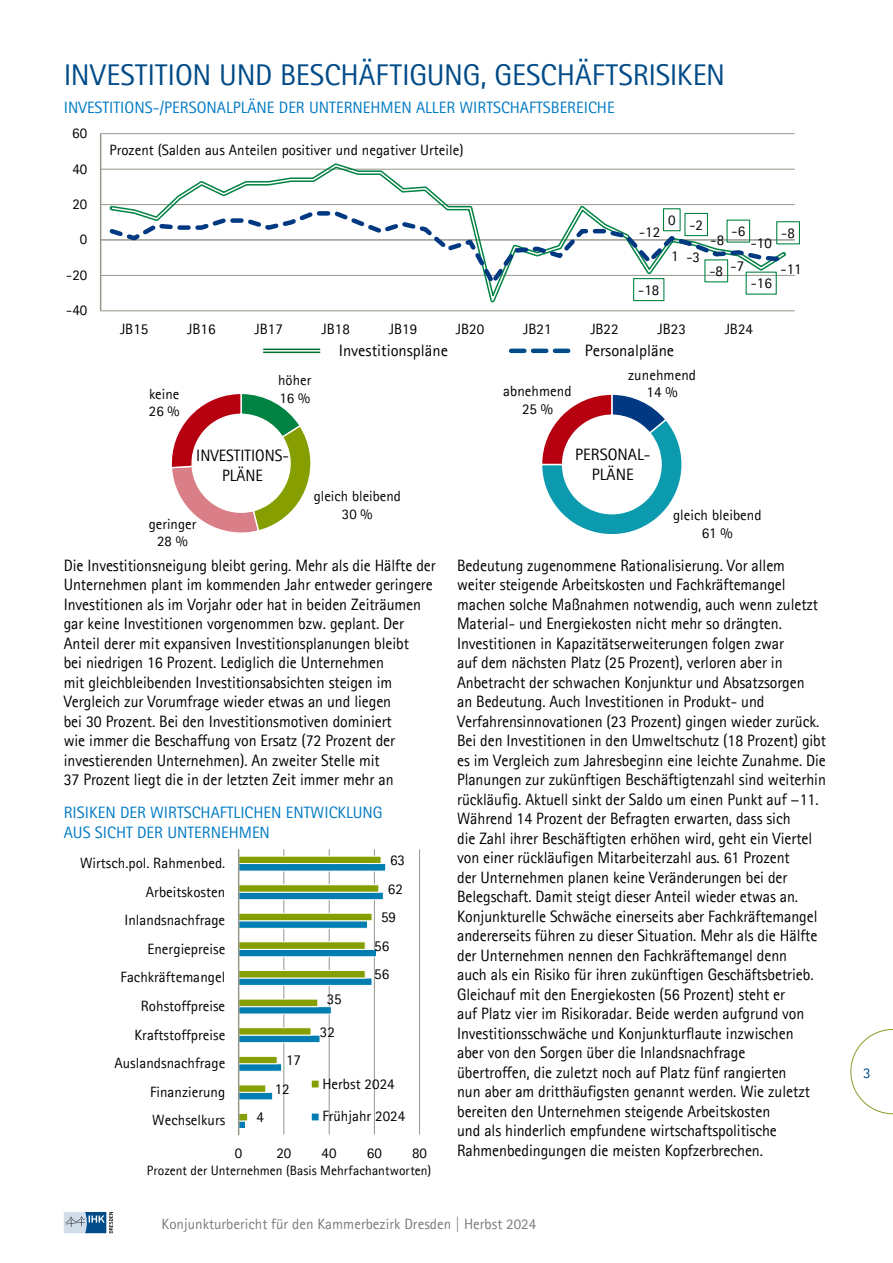
<style>
.page{position:relative;width:893px;height:1263px;background:#fff}
.page>*{position:absolute;margin:0;border:0;box-sizing:border-box;transform-origin:0 0}
.A4_Innenseiten_h1_-_A4_Innenseiten_Übers{font:30px "Agfa Rotis Sans Serif";color:#004b88}
.A4_Innenseiten_p_-_A4_Text_regular_11pt_{font:16.5px/19.5px "Agfa Rotis Sans Serif";letter-spacing:-.005em;color:#000;scale:.96 1}
.Diagramme_Diagrammkopf_Headline_farbig{font:16.5px/19.5px "Agfa Rotis Sans Serif";color:#007bc4}
.A4_Innenseiten_p_-_A4_Text_regular_11pt_-2{font:16.5px/19.5px "Agfa Rotis Sans Serif";letter-spacing:-.005em;color:#000;text-align:center}
.t1{font:15px/17.7px "Agfa Rotis Sans Serif";color:#000;text-align:center}
.t2{font:15px "Agfa Rotis Sans Serif";color:#7c7b7b}
.t3{font:15px "Agfa Rotis Sans Serif";color:#004b88}
.t4{font:14.7px/17.4px "Agfa Rotis Sans Serif";color:#000}
.t5{font:13.5px "Agfa Rotis Sans Serif";color:#000}
</style>
<div class="page">
<svg style="left:64px;top:1212px;width:49px;height:21px"></svg>
<svg style="left:850px;top:1029px;width:43px;height:85px"></svg>
<hr style="left:283px;top:849px;width:1px;height:286px;background:#959589">
<hr style="left:329px;top:849px;width:1px;height:286px;background:#959589">
<hr style="left:374px;top:849px;width:1px;height:286px;background:#959589">
<hr style="left:419px;top:849px;width:1px;height:286px;background:#959589">
<svg style="left:239px;top:855px;width:147px;height:274px"></svg>
<hr style="left:239px;top:1134px;width:181px;height:2px;background:#fff">
<hr style="left:238px;top:849px;width:1px;height:286px;background:#959589">
<div style="left:311px;top:1080px;width:8px;height:8px;background:#869e00;border:1px solid #fff"></div>
<div style="left:311px;top:1113px;width:8px;height:8px;background:#007eb2;border:1px solid #fff"></div>
<hr style="left:101px;top:310px;width:694px;height:1px;background:#959589">
<hr style="left:101px;top:275px;width:694px;height:1px;background:#959589">
<hr style="left:101px;top:204px;width:694px;height:1px;background:#959589">
<hr style="left:101px;top:169px;width:694px;height:1px;background:#959589">
<hr style="left:101px;top:133px;width:694px;height:1px;background:#959589">
<hr style="left:100px;top:134px;width:1px;height:177px;background:#959589">
<hr style="left:101px;top:239px;width:694px;height:2px;background:#959589">
<svg style="left:109px;top:163px;width:677px;height:139px"></svg>
<svg style="left:106px;top:209px;width:682px;height:82px"></svg>
<div style="left:633px;top:278px;width:31px;height:23px;border:1px solid #008242"></div>
<div style="left:663px;top:208px;width:18px;height:23px;border:1px solid #008242"></div>
<div style="left:684px;top:213px;width:24px;height:23px;border:1px solid #008242"></div>
<div style="left:776px;top:221px;width:24px;height:23px;border:1px solid #008242"></div>
<svg style="left:542px;top:394px;width:140px;height:140px"></svg>
<svg style="left:171px;top:394px;width:140px;height:139px"></svg>
<svg style="left:263px;top:350px;width:57px;height:2px"></svg>
<hr style="left:263px;top:349px;width:57px;height:1px;background:#007031">
<hr style="left:263px;top:352px;width:57px;height:1px;background:#007031">
<svg style="left:511px;top:349px;width:57px;height:4px"></svg>
<h1 class="A4_Innenseiten_h1_-_A4_Innenseiten_Übers" style="left:64px;top:57px;width:663px">INVESTITION UND BESCHÄFTIGUNG, GESCHÄFTSRISIKEN</h1>
<p class="Diagramme_Diagrammkopf_Headline_farbig" style="left:64px;top:98px;width:552px">INVESTITIONS-/PERSONALPLÄNE DER UNTERNEHMEN ALLER WIRTSCHAFTSBEREICHE</p>
<p class="t1" style="left:72px;top:124px;width:17px">60</p>
<p class="t1" style="left:72px;top:159px;width:17px">40</p>
<p class="t1" style="left:72px;top:195px;width:17px">20</p>
<p class="t1" style="left:80px;top:230px;width:9px">0</p>
<p class="t1" style="left:66px;top:266px;width:23px">-20</p>
<p class="t1" style="left:66px;top:301px;width:23px">-40</p>
<p class="t1" style="left:110px;top:140px;width:355px">Prozent (Salden aus Anteilen positiver und negativer Urteile)</p>
<p class="t1" style="left:668px;top:215px;width:36px">0 -2</p>
<p class="t1" style="left:731px;top:222px;width:15px">-6</p>
<p class="t1" style="left:639px;top:223px;width:23px">-12</p>
<p class="t1" style="left:781px;top:224px;width:15px">-8</p>
<p class="t1" style="left:671px;top:248px;width:30px">1 -3</p>
<p class="t1" style="left:710px;top:231px;width:15px">-8</p>
<p class="t1" style="left:751px;top:234px;width:23px">-10</p>
<p class="t1" style="left:730px;top:257px;width:15px">-7</p>
<p class="t1" style="left:780px;top:260px;width:23px">-11</p>
<p class="t1" style="left:709px;top:262px;width:15px">-8</p>
<p class="t1" style="left:638px;top:280px;width:23px">-18</p>
<p class="t1" style="left:751px;top:274px;width:23px">-16</p>
<p class="t1" style="left:120px;top:320px;width:30px">JB15</p>
<p class="t1" style="left:187px;top:320px;width:30px">JB16</p>
<p class="t1" style="left:254px;top:320px;width:30px">JB17</p>
<p class="t1" style="left:322px;top:320px;width:30px">JB18</p>
<p class="t1" style="left:389px;top:320px;width:30px">JB19</p>
<p class="t1" style="left:456px;top:320px;width:30px">JB20</p>
<p class="t1" style="left:523px;top:320px;width:30px">JB21</p>
<p class="t1" style="left:590px;top:320px;width:30px">JB22</p>
<p class="t1" style="left:657px;top:320px;width:30px">JB23</p>
<p class="t1" style="left:725px;top:320px;width:30px">JB24</p>
<p class="t4" style="left:149px;top:385px;width:32px">keine<br>26 %</p>
<p class="t4" style="left:278px;top:371px;width:35px">höher<br>16 %</p>
<p class="A4_Innenseiten_p_-_A4_Text_regular_11pt_-2" style="left:339px;top:341px;width:111px">Investitionspläne</p>
<p class="A4_Innenseiten_p_-_A4_Text_regular_11pt_-2" style="left:585px;top:341px;width:91px">Personalpläne</p>
<p class="t1" style="left:503px;top:382px;width:70px">abnehmend<br>25 %</p>
<p class="t1" style="left:628px;top:365px;width:70px">zunehmend<br>14 %</p>
<p class="A4_Innenseiten_p_-_A4_Text_regular_11pt_-2" style="left:196px;top:446px;width:94px">INVESTITIONS-<br>PLÄNE</p>
<p class="A4_Innenseiten_p_-_A4_Text_regular_11pt_-2" style="left:575px;top:445px;width:77px">PERSONAL-<br>PLÄNE</p>
<p class="t4" style="left:149px;top:515px;width:49px;text-align:center">geringer<br>28 %</p>
<p class="t4" style="left:314px;top:487px;width:89px;text-align:center">gleich bleibend<br>30 %</p>
<p class="t1" style="left:673px;top:506px;width:90px">gleich bleibend<br>61 %</p>
<p class="A4_Innenseiten_p_-_A4_Text_regular_11pt_" style="left:64px;top:555px;width:389px">Die Investitionsneigung bleibt gering. Mehr als die Hälfte der Unternehmen plant im kommenden Jahr entweder geringere Investitionen als im Vorjahr oder hat in beiden Zeiträumen gar keine Investitionen vorgenommen bzw. geplant. Der Anteil derer mit expansiven Investitionsplanungen bleibt<br>bei niedrigen 16 Prozent. Lediglich die Unternehmen<br>mit gleichbleibenden Investitionsabsichten steigen im Vergleich zur Vorumfrage wieder etwas an und liegen<br>bei 30 Prozent. Bei den Investitionsmotiven dominiert<br>wie immer die Beschaffung von Ersatz (72 Prozent der investierenden Unternehmen). An zweiter Stelle mit<br>37 Prozent liegt die in der letzten Zeit immer mehr an</p>
<p class="Diagramme_Diagrammkopf_Headline_farbig" style="left:64px;top:803px;width:320px">RISIKEN DER WIRTSCHAFTLICHEN ENTWICKLUNG<br>AUS SICHT DER UNTERNEHMEN</p>
<p class="t1" style="left:80px;top:854px;width:147px">Wirtsch.pol. Rahmenbed.</p>
<p class="t1" style="left:390px;top:851px;width:17px">63</p>
<p class="t1" style="left:146px;top:882px;width:81px">Arbeitskosten</p>
<p class="t1" style="left:388px;top:879px;width:17px">62</p>
<p class="t1" style="left:124px;top:911px;width:102px">Inlandsnachfrage</p>
<p class="t1" style="left:381px;top:908px;width:17px">59</p>
<p class="t1" style="left:148px;top:940px;width:79px">Energiepreise</p>
<p class="t1" style="left:374px;top:936px;width:17px">56</p>
<p class="t1" style="left:121px;top:968px;width:106px">Fachkräftemangel</p>
<p class="t1" style="left:374px;top:965px;width:17px">56</p>
<p class="t1" style="left:141px;top:997px;width:86px">Rohstoffpreise</p>
<p class="t1" style="left:327px;top:990px;width:17px">35</p>
<p class="t1" style="left:134px;top:1025px;width:92px">Kraftstoffpreise</p>
<p class="t1" style="left:320px;top:1022px;width:17px">32</p>
<p class="t1" style="left:114px;top:1054px;width:112px">Auslandsnachfrage</p>
<p class="t1" style="left:286px;top:1051px;width:17px">17</p>
<p class="t1" style="left:150px;top:1083px;width:77px">Finanzierung</p>
<p class="t1" style="left:152px;top:1111px;width:75px">Wechselkurs</p>
<p class="t1" style="left:257px;top:1108px;width:9px">4</p>
<p class="t1" style="left:275px;top:1079px;width:17px">12</p>
<p class="t1" style="left:322px;top:1067px;width:84px;line-height:32.8px;text-align:left">Herbst 2024<br>Frühjahr 2024</p>
<p class="t1" style="left:235px;top:1144px;width:9px">0</p>
<p class="t1" style="left:276px;top:1144px;width:17px">20</p>
<p class="t1" style="left:322px;top:1144px;width:17px">40</p>
<p class="t1" style="left:367px;top:1144px;width:17px">60</p>
<p class="t1" style="left:412px;top:1144px;width:17px">80</p>
<p class="t5" style="left:147px;top:1163px;width:286px">Prozent der Unternehmen (Basis Mehrfachantworten)</p>
<p class="A4_Innenseiten_p_-_A4_Text_regular_11pt_" style="left:457px;top:555px;width:386px">Bedeutung zugenommene Rationalisierung. Vor allem weiter steigende Arbeitskosten und Fachkräftemangel machen solche Maßnahmen notwendig, auch wenn zuletzt Material- und Energiekosten nicht mehr so drängten.<br>Investitionen in Kapazitätserweiterungen folgen zwar<br>auf dem nächsten Platz (25 Prozent), verloren aber in Anbetracht der schwachen Konjunktur und Absatzsorgen<br>an Bedeutung. Auch Investitionen in Produkt- und Verfahrensinnovationen (23 Prozent) gingen wieder zurück.<br>Bei den Investitionen in den Umweltschutz (18 Prozent) gibt es im Vergleich zum Jahresbeginn eine leichte Zunahme. Die Planungen zur zukünftigen Beschäftigtenzahl sind weiterhin rückläufig. Aktuell sinkt der Saldo um einen Punkt auf −11.<br>Während 14 Prozent der Befragten erwarten, dass sich<br>die Zahl ihrer Beschäftigten erhöhen wird, geht ein Viertel von einer rückläufigen Mitarbeiterzahl aus. 61 Prozent<br>der Unternehmen planen keine Veränderungen bei der Belegschaft. Damit steigt dieser Anteil wieder etwas an.<br>Konjunkturelle Schwäche einerseits aber Fachkräftemangel andererseits führen zu dieser Situation. Mehr als die Hälfte der Unternehmen nennen den Fachkräftemangel denn<br>auch als ein Risiko für ihren zukünftigen Geschäftsbetrieb.<br>Gleichauf mit den Energiekosten (56 Prozent) steht er<br>auf Platz vier im Risikoradar. Beide werden aufgrund von Investitionsschwäche und Konjunkturflaute inzwischen<br>aber von den Sorgen über die Inlandsnachfrage<br>übertroffen, die zuletzt noch auf Platz fünf rangierten<br>nun aber am dritthäufigsten genannt werden. Wie zuletzt bereiten den Unternehmen steigende Arbeitskosten<br>und als hinderlich empfundene wirtschaftspolitische Rahmenbedingungen die meisten Kopfzerbrechen.</p>
<p class="t2" style="left:162px;top:1215px;width:376px">Konjunkturbericht für den Kammerbezirk Dresden | Herbst 2024</p>
<p class="t3" style="left:863px;top:1064px;width:9px">3</p>
</div>
